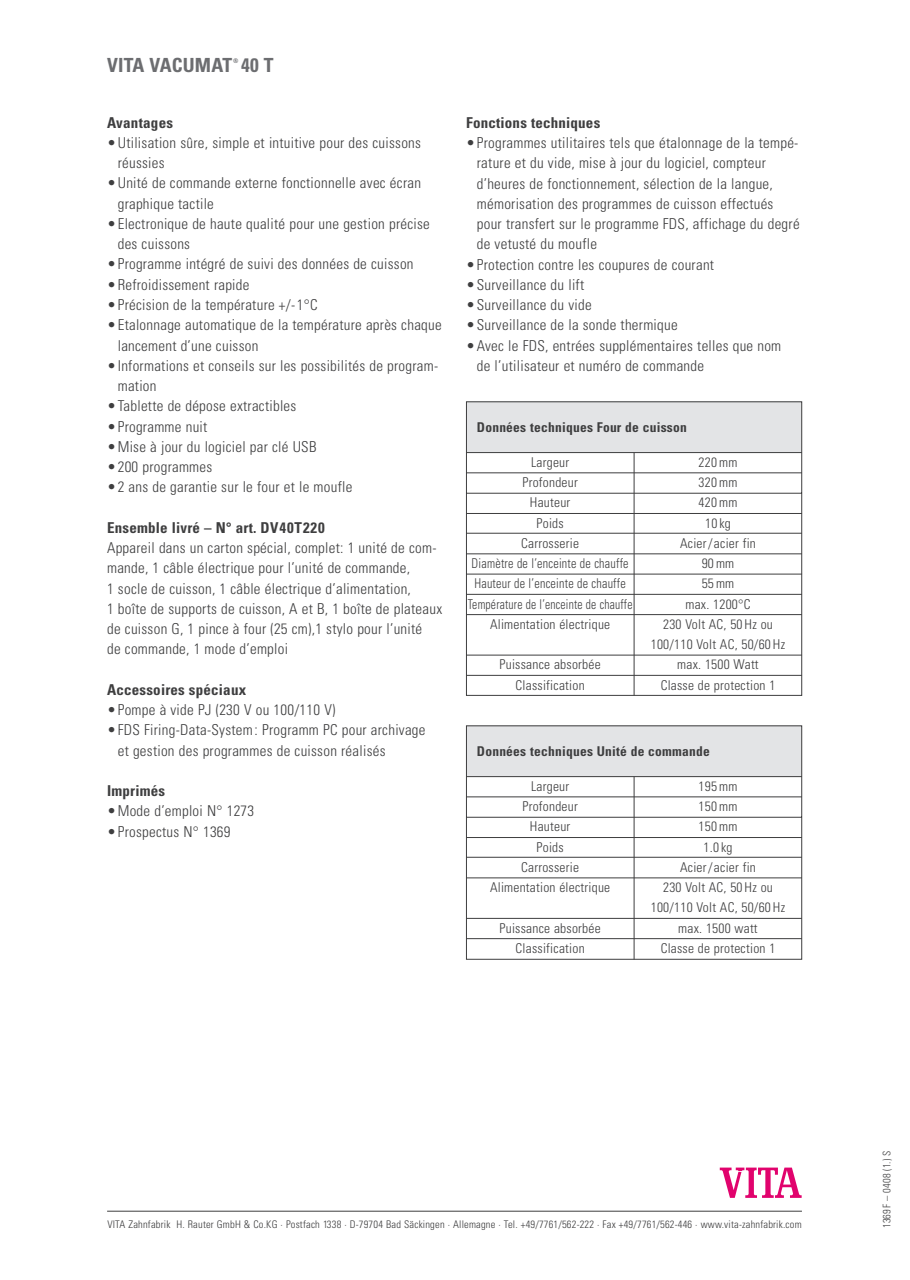
<style>
.page{position:relative;width:910px;height:1280px;background:#fff}
.page>*{position:absolute;margin:0;border:0;box-sizing:border-box;transform-origin:0 0}
.t1{font:700 condensed 19.5px "Univers LT";letter-spacing:.01em;color:#6c6d70}
.t2{font:300 condensed 15px/20.2px "Univers LT";letter-spacing:.02em;color:#3e3e3f}
.t3{font:700 condensed 15px "Univers LT";letter-spacing:.015em;color:#3e3e3f}
.t4{font:300 condensed 13.5px/20.2px "Univers LT";letter-spacing:.02em;color:#3e3e3f;text-align:center}
.t5{font:700 condensed 13.5px "Univers LT";letter-spacing:.02em;color:#3e3e3f}
.t6{font:300 condensed 10.5px "Univers LT";letter-spacing:.02em;color:#3e3e3f}
.t7{font:700 condensed 6.3px "Univers LT";color:#6c6d70}
</style>
<div class="page">
<hr style="left:107px;top:1211px;width:695px;height:1px;background:#3e3e3f">
<svg style="left:720px;top:1167px;width:82px;height:31px"></svg>
<svg style="left:466px;top:401px;width:336px;height:295px"></svg>
<hr style="left:634px;top:453px;width:1px;height:243px;background:#3e3e3f">
<hr style="left:466px;top:452px;width:336px;height:1px;background:#3e3e3f">
<hr style="left:466px;top:513px;width:336px;height:1px;background:#3e3e3f">
<hr style="left:466px;top:533px;width:336px;height:1px;background:#3e3e3f">
<hr style="left:466px;top:574px;width:336px;height:1px;background:#3e3e3f">
<hr style="left:466px;top:554px;width:336px;height:1px;background:#3e3e3f">
<hr style="left:466px;top:594px;width:336px;height:1px;background:#3e3e3f">
<hr style="left:466px;top:614px;width:336px;height:1px;background:#3e3e3f">
<hr style="left:466px;top:655px;width:336px;height:1px;background:#3e3e3f">
<hr style="left:466px;top:675px;width:336px;height:1px;background:#3e3e3f">
<hr style="left:466px;top:473px;width:336px;height:1px;background:#3e3e3f">
<svg style="left:466px;top:725px;width:336px;height:235px"></svg>
<hr style="left:634px;top:777px;width:1px;height:182px;background:#3e3e3f">
<hr style="left:466px;top:776px;width:336px;height:1px;background:#3e3e3f">
<hr style="left:466px;top:837px;width:336px;height:1px;background:#3e3e3f">
<hr style="left:466px;top:857px;width:336px;height:1px;background:#3e3e3f">
<hr style="left:466px;top:878px;width:336px;height:1px;background:#3e3e3f">
<hr style="left:466px;top:918px;width:336px;height:1px;background:#3e3e3f">
<hr style="left:466px;top:938px;width:336px;height:1px;background:#3e3e3f">
<hr style="left:466px;top:797px;width:336px;height:1px;background:#3e3e3f">
<h1 class="t1" style="left:107px;top:57px;width:126px">VITA VACUMAT</h1>
<p class="t7" style="left:233px;top:58px;width:7px">®</p>
<h1 class="t1" style="left:241px;top:57px;width:34px">40 T</h1>
<p class="t3" style="left:107px;top:116px;width:68px">Avantages</p>
<p class="t2" style="left:118px;top:134px;width:305px;text-indent:-11px">•Utilisation sûre, simple et intuitive pour des cuissons réussies</p>
<p class="t2" style="left:118px;top:174px;width:305px;text-indent:-11px">•Unité de commande externe fonctionnelle avec écran graphique tactile</p>
<p class="t2" style="left:118px;top:215px;width:314px;text-indent:-11px">•Electronique de haute qualité pour une gestion précise des cuissons</p>
<p class="t2" style="left:107px;top:255px;width:308px">•Programme intégré de suivi des données de cuisson</p>
<p class="t2" style="left:107px;top:275px;width:144px">•Refroidissement rapide</p>
<p class="t2" style="left:107px;top:296px;width:212px">•Précision de la température +/-1°C</p>
<p class="t2" style="left:118px;top:316px;width:326px;text-indent:-11px">•Etalonnage automatique de la température après chaque lancement d’une cuisson</p>
<p class="t2" style="left:118px;top:356px;width:322px;text-indent:-11px">•Informations et conseils sur les possibilités de program&shy;mation</p>
<p class="t2" style="left:107px;top:397px;width:191px">•Tablette de dépose extractibles</p>
<p class="t2" style="left:107px;top:417px;width:102px">•Programme nuit</p>
<p class="t2" style="left:107px;top:437px;width:211px">•Mise à jour du logiciel par clé USB</p>
<p class="t2" style="left:107px;top:458px;width:107px">•200 programmes</p>
<p class="t2" style="left:107px;top:478px;width:247px">•2 ans de garantie sur le four et le moufle</p>
<p class="t3" style="left:107px;top:522px;width:219px">Ensemble livré – N° art. DV40T220</p>
<p class="t2" style="left:107px;top:539px;width:337px">Appareil dans un carton spécial, complet: 1 unité de com&shy;mande, 1 câble électrique pour l’unité de commande,<br>1 socle de cuisson, 1 câble électrique d’alimentation,<br>1 boîte de supports de cuisson, A et B, 1 boîte de plateaux de cuisson G, 1 pince à four (25 cm),1 stylo pour l’unité<br>de commande, 1 mode d’emploi</p>
<p class="t3" style="left:107px;top:684px;width:141px">Accessoires spéciaux</p>
<p class="t2" style="left:107px;top:701px;width:230px">•Pompe à vide PJ (230 V ou 100/110 V)</p>
<p class="t2" style="left:118px;top:721px;width:309px;text-indent:-11px">•FDS Firing-Data-System: Programm PC pour archivage et gestion des programmes de cuisson réalisés</p>
<p class="t3" style="left:107px;top:785px;width:60px">Imprimés</p>
<p class="t2" style="left:107px;top:802px;width:149px">•Mode d’emploi N° 1273</p>
<p class="t2" style="left:107px;top:822px;width:125px">•Prospectus N° 1369</p>
<p class="t3" style="left:466px;top:117px;width:136px">Fonctions techniques</p>
<p class="t2" style="left:477px;top:134px;width:324px;text-indent:-11px">•Programmes utilitaires tels que étalonnage de la tempé&shy;rature et du vide, mise à jour du logiciel, compteur d’heures de fonctionnement, sélection de la langue, mémorisation des programmes de cuisson effectués pour transfert sur le programme FDS, affichage du degré de vetusté du moufle</p>
<p class="t2" style="left:466px;top:255px;width:249px">•Protection contre les coupures de courant</p>
<p class="t2" style="left:466px;top:275px;width:119px">•Surveillance du lift</p>
<p class="t2" style="left:466px;top:296px;width:127px">•Surveillance du vide</p>
<p class="t2" style="left:466px;top:316px;width:213px">•Surveillance de la sonde thermique</p>
<p class="t2" style="left:477px;top:336px;width:306px;text-indent:-11px">•Avec le FDS, entrées supplémentaires telles que nom de l’utilisateur et numéro de commande</p>
<p class="t5" style="left:477px;top:421px;width:212px">Données techniques Four de cuisson</p>
<p class="t4" style="left:651px;top:453px;width:136px">220 mm<br>320 mm<br>420 mm<br>10 kg<br>Acier/acier fin<br>90 mm<br>55 mm<br>max. 1200°C<br>230 Volt AC, 50 Hz ou<br>100/110 Volt AC, 50/60 Hz max. 1500 Watt<br>Classe de protection 1</p>
<p class="t4" style="left:468px;top:453px;width:166px">Largeur<br>Profondeur<br>Hauteur<br>Poids<br>Carrosserie<br>Diamètre de l’enceinte de chauffe<br>Hauteur de l’enceinte de chauffe<br>Température de l’enceinte de chauffe<br>Alimentation électrique</p>
<p class="t4" style="left:500px;top:655px;width:103px">Puissance absorbée<br>Classification</p>
<p class="t5" style="left:477px;top:745px;width:235px">Données techniques Unité de commande</p>
<p class="t4" style="left:651px;top:777px;width:136px">195 mm<br>150 mm<br>150 mm<br>1.0 kg<br>Acier/acier fin<br>230 Volt AC, 50 Hz ou<br>100/110 Volt AC, 50/60 Hz max. 1500 watt<br>Classe de protection 1</p>
<p class="t4" style="left:490px;top:777px;width:122px">Largeur<br>Profondeur<br>Hauteur<br>Poids<br>Carrosserie<br>Alimentation électrique</p>
<p class="t4" style="left:500px;top:919px;width:103px">Puissance absorbée<br>Classification</p>
<p class="t6" style="left:107px;top:1220px;width:696px">VITA Zahnfabrik H. Rauter GmbH &amp; Co.KG · Postfach 1338 · D-79704 Bad Säckingen · Allemagne · Tel. +49/7761/562-222 · Fax +49/7761/562-446 · www.vita-zahnfabrik.com</p>
<p class="t6" style="left:883px;top:1228px;width:78px;rotate:-90deg">1369 F – 0408 (1.) S</p>
</div>
